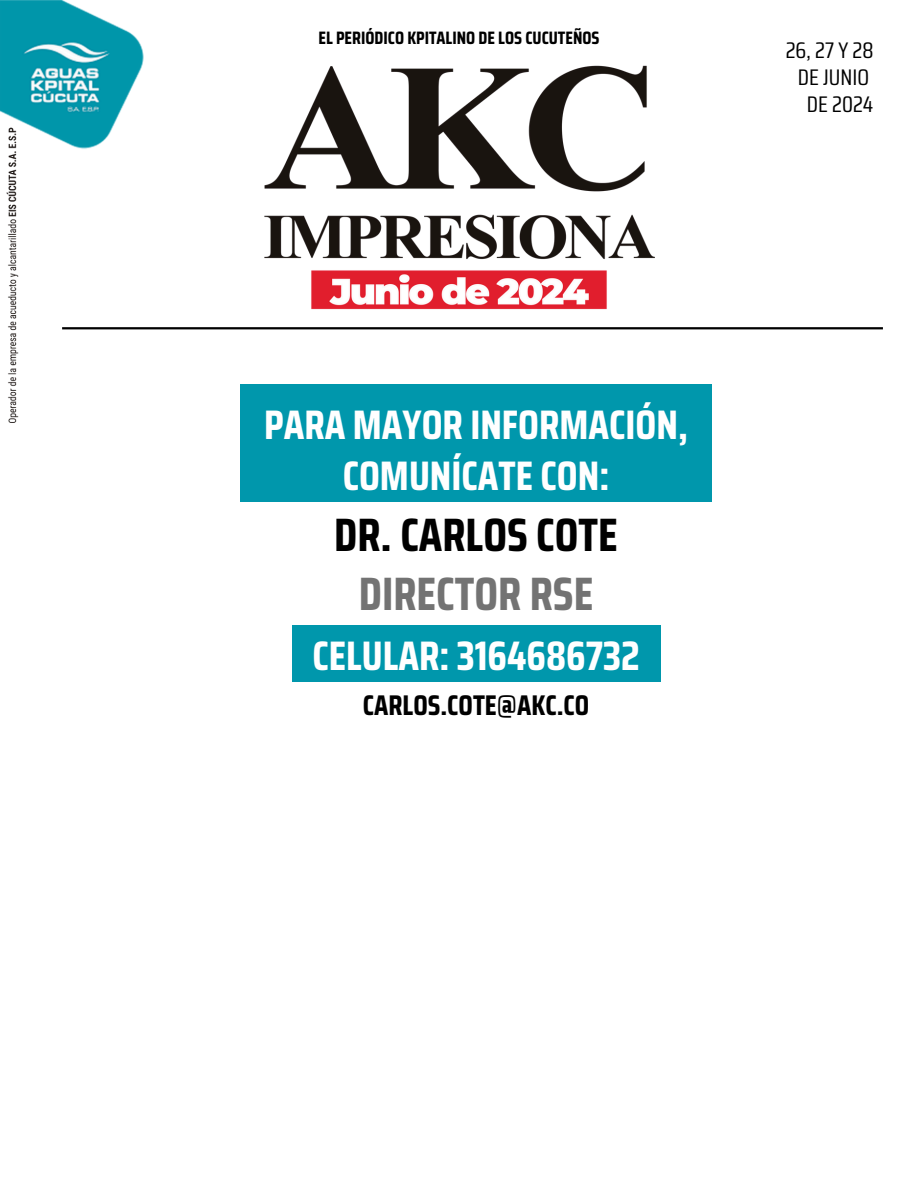
<style>
.page{position:relative;width:918px;height:1188px;background:#fff}
.page>*{position:absolute;margin:0;border:0;box-sizing:border-box;transform-origin:0 0}
.t1{font:700 46.95px/58.8px "Saira Condensed";color:#000;text-align:center}
.t2{font:700 41.25px/51.2px "Saira Condensed";color:#fff;text-align:center}
.t3{font:700 28.5px "Saira Condensed";color:#000}
.t4{font:22.65px/26.8px "Saira Condensed";color:#000;text-align:right}
.t5{font:700 18px "Saira Condensed";color:#000}
.s1{color:#737373}
</style>
<div class="page">
<hr style="left:62px;top:327px;width:821px;height:2px;background:#000">
<img style="left:264px;top:65px;width:391px;height:245px">
<img style="left:0;top:0;width:144px;height:423px">
<div style="left:240px;top:384px;width:472px;height:117px;background:#0097ac"></div>
<div style="left:292px;top:625px;width:368px;height:56px;background:#0097ac"></div>
<h4 class="t5" style="left:318px;top:23px;width:283px">EL PERIÓDICO KPITALINO DE LOS CUCUTEÑOS</h4>
<p class="t4" style="left:786px;top:37px;width:89px">26, 27 Y 28<br>DE JUNIO<br>DE 2024</p>
<h2 class="t2" style="left:264px;top:399px;width:425px">PARA MAYOR INFORMACIÓN,<br>COMUNÍCATE CON:</h2>
<h1 class="t1" style="left:334px;top:505px;width:285px">DR. CARLOS COTE<br><span class="s1">DIRECTOR RSE</span></h1>
<h2 class="t2" style="left:312px;top:630px;width:329px">CELULAR: 3164686732</h2>
<h3 class="t3" style="left:363px;top:682px;width:228px">CARLOS.COTE@AKC.CO</h3>
</div>
